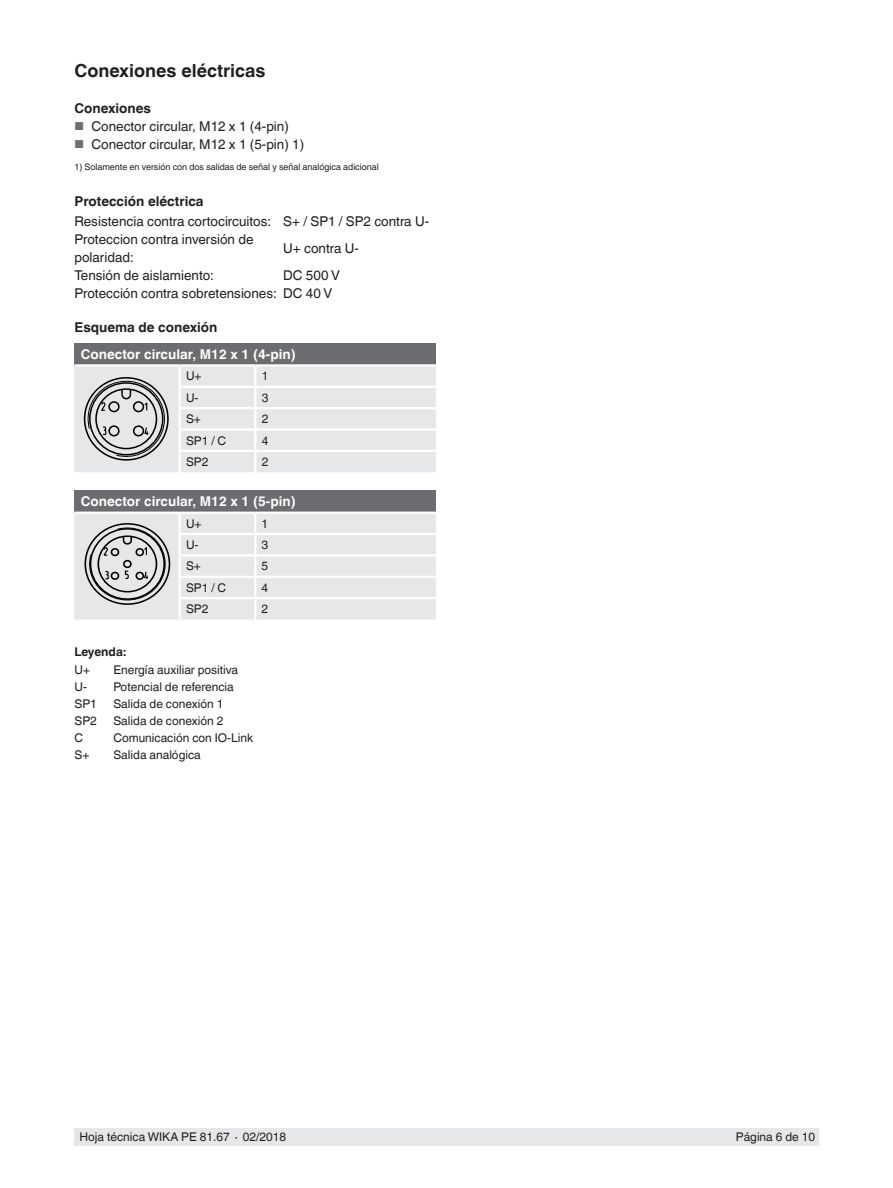
<style>
.page{position:relative;width:893px;height:1188px;background:#fff}
.page>*{position:absolute;margin:0;border:0;box-sizing:border-box;transform-origin:0 0}
.t1{font:700 18px "Helvetica World";color:#231f20}
.t2{font:13.5px/18.1px "Helvetica World";color:#231f20}
.t3{font:700 13.5px "Helvetica World";color:#fff}
.t4{font:700 13.5px "Helvetica World";color:#231f20}
.t5{font:12px "Helvetica World";color:#231f20}
.t6{font:700 12px "Helvetica World";letter-spacing:-.01em;color:#231f20}
.t7{font:9px "Helvetica World";color:#231f20}
.s1{font-size:11.55px;color:#6c6d70}
</style>
<div class="page">
<div style="left:75px;top:1128px;width:744px;height:17px;background:#e6e7e9"></div>
<div style="left:74px;top:343px;width:362px;height:22px;background:#6c6d70"></div>
<hr style="left:74px;top:364px;width:106px;height:3px;background:#fff">
<hr style="left:180px;top:364px;width:75px;height:3px;background:#fff">
<hr style="left:255px;top:364px;width:181px;height:3px;background:#fff">
<svg style="left:74px;top:365px;width:362px;height:107px"></svg>
<div style="left:74px;top:490px;width:362px;height:23px;background:#6c6d70"></div>
<hr style="left:74px;top:512px;width:106px;height:2px;background:#fff">
<hr style="left:180px;top:512px;width:75px;height:2px;background:#fff">
<hr style="left:255px;top:512px;width:181px;height:2px;background:#fff">
<svg style="left:74px;top:514px;width:362px;height:106px"></svg>
<div style="left:136px;top:548px;width:8px;height:8px;border:2px solid #000;border-radius:50%"></div>
<div style="left:111px;top:548px;width:8px;height:8px;border:2px solid #000;border-radius:50%"></div>
<div style="left:111px;top:572px;width:8px;height:8px;border:2px solid #000;border-radius:50%"></div>
<div style="left:136px;top:572px;width:8px;height:8px;border:2px solid #000;border-radius:50%"></div>
<div style="left:123px;top:560px;width:9px;height:8px;border:2px solid #000;border-radius:50%"></div>
<h1 class="t1" style="left:74px;top:60px;width:193px">Conexiones eléctricas</h1>
<p class="t4" style="left:74px;top:100px;width:78px">Conexiones</p>
<p class="t2" style="left:74px;top:117px;width:216px"><span class="s1">■</span> Conector circular, M12 x 1 (4-pin)</p>
<p class="t2" style="left:74px;top:135px;width:231px"><span class="s1">■</span> Conector circular, M12 x 1 (5-pin) 1)</p>
<p class="t7" style="left:74px;top:161px;width:306px">1) Solamente en versión con dos salidas de señal y señal analógica adicional</p>
<p class="t4" style="left:74px;top:193px;width:131px">Protección eléctrica</p>
<p class="t2" style="left:74px;top:212px;width:356px">Resistencia contra cortocircuitos: S+ / SP1 / SP2 contra U-<br>Proteccion contra inversión de<br>polaridad:</p>
<p class="t2" style="left:283px;top:239px;width:77px">U+ contra U-</p>
<p class="t2" style="left:74px;top:266px;width:267px;text-indent:209px">DC 500 V<br>Protección contra sobretensiones: DC 40 V</p>
<p class="t4" style="left:74px;top:320px;width:145px">Esquema de conexión</p>
<p class="t3" style="left:81px;top:346px;width:216px">Conector circular, M12 x 1 (4-pin)</p>
<p class="t5" style="left:186px;top:369px;width:17px">U+</p>
<p class="t5" style="left:262px;top:369px;width:8px">1</p>
<p class="t5" style="left:186px;top:391px;width:14px">U-</p>
<p class="t5" style="left:262px;top:391px;width:8px">3</p>
<p class="t5" style="left:186px;top:412px;width:16px">S+</p>
<p class="t5" style="left:262px;top:412px;width:8px">2</p>
<p class="t5" style="left:186px;top:433px;width:42px">SP1 / C</p>
<p class="t5" style="left:262px;top:433px;width:8px">4</p>
<p class="t5" style="left:186px;top:455px;width:24px">SP2</p>
<p class="t5" style="left:262px;top:455px;width:8px">2</p>
<p class="t3" style="left:81px;top:494px;width:216px">Conector circular, M12 x 1 (5-pin)</p>
<p class="t5" style="left:186px;top:517px;width:17px">U+</p>
<p class="t5" style="left:262px;top:517px;width:8px">1</p>
<p class="t5" style="left:186px;top:538px;width:14px">U-</p>
<p class="t5" style="left:262px;top:538px;width:8px">3</p>
<p class="t5" style="left:186px;top:559px;width:16px">S+</p>
<p class="t5" style="left:262px;top:559px;width:8px">5</p>
<p class="t5" style="left:186px;top:581px;width:42px">SP1 / C</p>
<p class="t5" style="left:262px;top:581px;width:8px">4</p>
<p class="t5" style="left:186px;top:602px;width:24px">SP2</p>
<p class="t5" style="left:262px;top:602px;width:8px">2</p>
<p class="t6" style="left:74px;top:645px;width:53px">Leyenda:</p>
<p class="t5" style="left:74px;top:662px;width:17px">U+</p>
<p class="t5" style="left:113px;top:662px;width:126px">Energía auxiliar positiva</p>
<p class="t5" style="left:74px;top:680px;width:14px">U-</p>
<p class="t5" style="left:113px;top:680px;width:122px">Potencial de referencia</p>
<p class="t5" style="left:74px;top:697px;width:24px">SP1</p>
<p class="t5" style="left:113px;top:697px;width:111px">Salida de conexión 1</p>
<p class="t5" style="left:74px;top:714px;width:24px">SP2</p>
<p class="t5" style="left:113px;top:714px;width:111px">Salida de conexión 2</p>
<p class="t5" style="left:74px;top:731px;width:10px">C</p>
<p class="t5" style="left:113px;top:731px;width:141px">Comunicación con IO-Link</p>
<p class="t5" style="left:74px;top:748px;width:16px">S+</p>
<p class="t5" style="left:113px;top:748px;width:89px">Salida analógica</p>
<p class="t2" style="left:74px;top:266px;width:141px">Tensión de aislamiento:</p>
<p class="t5" style="left:80px;top:1130px;width:208px">Hoja técnica WIKA PE 81.67 ∙ 02/2018</p>
<p class="t5" style="left:736px;top:1130px;width:81px">Página 6 de 10</p>
</div>
